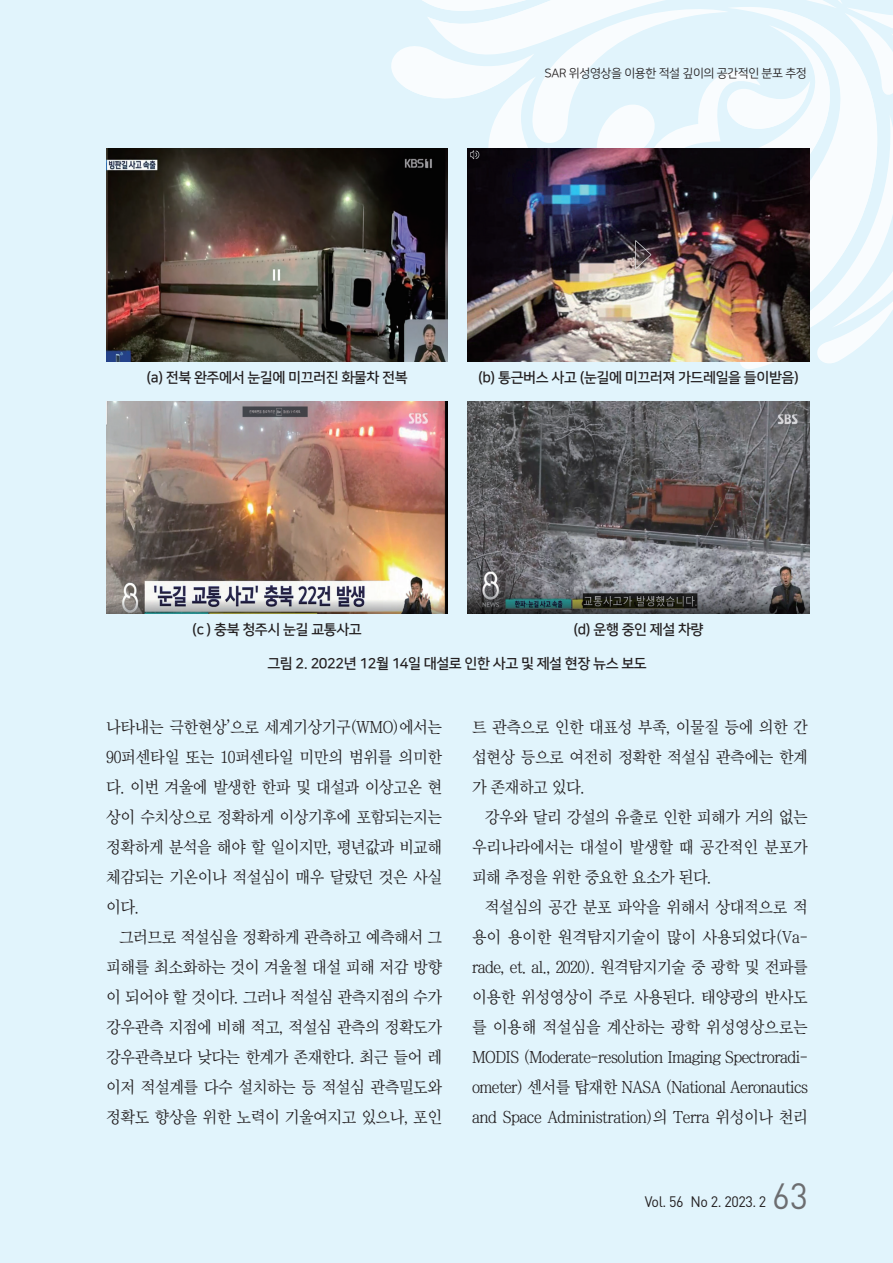
<style>
.page{position:relative;width:893px;height:1263px;background:#e1f4fc}
.page>*{position:absolute;margin:0;border:0;box-sizing:border-box;transform-origin:0 0}
.t1{font:36px "DIN Pro";color:#6c6d70;scale:.95 1}
.t2{font:16.5px/30px "Chosun Sm";letter-spacing:-.03em;color:#231f20;text-align:justify}
.t3{font:15px "DIN Pro";letter-spacing:-.03em;color:#231f20;scale:.95 1}
._4_표그림제목{font:14.25px "Nanum Square B";letter-spacing:-.03em;color:#231f20}
.t4{font:12px "Nanum Square R";letter-spacing:-.03em;color:#231f20}
</style>
<div class="page">
<svg style="left:556px;top:346px;width:304px;height:23px"></svg>
<svg style="left:376px;top:13px;width:517px;height:333px"></svg>
<svg style="left:393px;top:0;width:486px;height:206px"></svg>
<svg style="left:376px;top:262px;width:180px;height:100px"></svg>
<img style="left:106px;top:149px;width:342px;height:212px">
<img style="left:106px;top:401px;width:342px;height:213px">
<img style="left:468px;top:149px;width:341px;height:212px">
<img style="left:468px;top:401px;width:341px;height:213px">
<p class="t4" style="left:545px;top:67px;width:264px">SAR 위성영상을 이용한 적설 깊이의 공간적인 분포 추정</p>
<p class="_4_표그림제목" style="left:147px;top:370px;width:263px">(a) 전북 완주에서 눈길에 미끄러진 화물차 전복</p>
<p class="_4_표그림제목" style="left:478px;top:370px;width:322px">(b) 통근버스 사고 (눈길에 미끄러져 가드레일을 들이받음)</p>
<p class="_4_표그림제목" style="left:192px;top:622px;width:171px">(c ) 충북 청주시 눈길 교통사고</p>
<p class="_4_표그림제목" style="left:267px;top:656px;width:381px">그림 2. 2022년 12월 14일 대설로 인한 사고 및 제설 현장 뉴스 보도</p>
<p class="_4_표그림제목" style="left:573px;top:622px;width:132px">(d) 운행 중인 제설 차량</p>
<p class="t2" style="left:106px;top:712px;width:337px">나타내는 극한현상’으로 세계기상기구(WMO)에서는 90퍼센타일 또는 10퍼센타일 미만의 범위를 의미한 다. 이번 겨울에 발생한 한파 및 대설과 이상고온 현 상이 수치상으로 정확하게 이상기후에 포함되는지는 정확하게 분석을 해야 할 일이지만, 평년값과 비교해 체감되는 기온이나 적설심이 매우 달랐던 것은 사실 이다.</p>
<p class="t2" style="left:106px;top:922px;width:337px;text-indent:13px">그러므로 적설심을 정확하게 관측하고 예측해서 그 피해를 최소화하는 것이 겨울철 대설 피해 저감 방향 이 되어야 할 것이다. 그러나 적설심 관측지점의 수가 강우관측 지점에 비해 적고, 적설심 관측의 정확도가 강우관측보다 낮다는 한계가 존재한다. 최근 들어 레 이저 적설계를 다수 설치하는 등 적설심 관측밀도와 정확도 향상을 위한 노력이 기울여지고 있으나, 포인</p>
<p class="t2" style="left:472px;top:712px;width:337px">트 관측으로 인한 대표성 부족, 이물질 등에 의한 간 섭현상 등으로 여전히 정확한 적설심 관측에는 한계 가 존재하고 있다.</p>
<p class="t2" style="left:472px;top:802px;width:337px;text-indent:13px">강우와 달리 강설의 유출로 인한 피해가 거의 없는 우리나라에서는 대설이 발생할 때 공간적인 분포가 피해 추정을 위한 중요한 요소가 된다.</p>
<p class="t2" style="left:472px;top:892px;width:338px;text-indent:13px">적설심의 공간 분포 파악을 위해서 상대적으로 적 용이 용이한 원격탐지기술이 많이 사용되었다(Va&shy;rade, et. al., 2020). 원격탐지기술 중 광학 및 전파를 이용한 위성영상이 주로 사용된다. 태양광의 반사도 를 이용해 적설심을 계산하는 광학 위성영상으로는 MODIS (Moderate-resolution Imaging Spectroradi&shy;ometer) 센서를 탑재한 NASA (National Aeronautics and Space Administration)의 Terra 위성이나 천리</p>
<p class="t3" style="left:645px;top:1191px;width:129px">Vol. 56 No 2. 2023. 2</p>
<h1 class="t1" style="left:772px;top:1171px;width:39px">63</h1>
</div>
